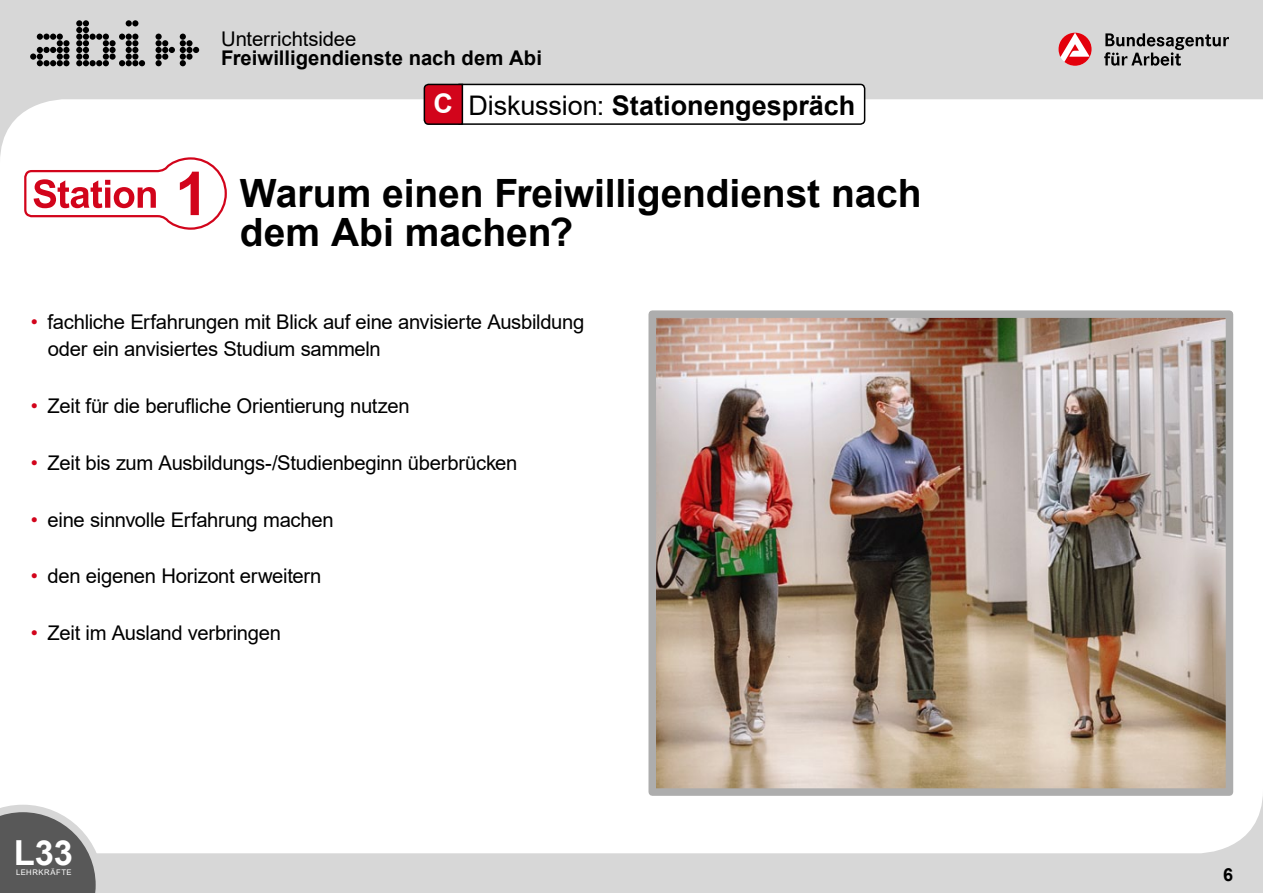
<style>
.page{position:relative;width:1263px;height:893px;background:#d7d7d7}
.page>*{position:absolute;margin:0;border:0;box-sizing:border-box;transform-origin:0 0}
.t1{font:700 39px/39px "Arial";letter-spacing:-.005em;color:#000}
.t2{font:700 34.5px "Arial";color:#fff}
.t3{font:700 27px "Arial";color:#000}
.t4{font:20.25px/27px "Arial";letter-spacing:-.015em;color:#000}
.t5{font:700 20.25px "Arial";color:#000}
.t6{font:700 18px "Arial";color:#000}
.t7{font:7.65px "Arial";letter-spacing:.065em;color:#fff}
.s1{color:#fff}
.s2{font-weight:400}
.s3{font-size:60.45px;color:#d2041b}
.s4{color:#d2041b}
</style>
<div class="page">
<svg style="left:30px;top:34px;width:40px;height:32px"></svg>
<svg style="left:76px;top:20px;width:69px;height:46px"></svg>
<svg style="left:155px;top:34px;width:44px;height:32px"></svg>
<svg style="left:1104px;top:33px;width:125px;height:33px"></svg>
<svg style="left:1058px;top:33px;width:33px;height:33px"></svg>
<div style="left:0;top:99px;width:1263px;height:754px;background:#fff"></div>
<svg style="left:0;top:805px;width:103px;height:88px;background:#808080"></svg>
<svg style="left:423px;top:83px;width:443px;height:43px;background:#e6d7d9"></svg>
<svg style="left:23px;top:156px;width:205px;height:75px;background:#f7d3d7"></svg>
<img style="left:657px;top:319px;width:567px;height:468px">
<div style="left:648px;top:310px;width:585px;height:486px;border:8px solid #adadad"></div>
<p class="t4" style="left:221px;top:25px;width:137px">Unterrichtsidee</p>
<p class="t5" style="left:221px;top:44px;width:322px">Freiwilligendienste nach dem Abi</p>
<h3 class="t3" style="left:434px;top:86px;width:423px"><span class="s1">C</span> <span class="s2">Diskussion:</span> Stationengespräch</h3>
<h1 class="t1" style="left:240px;top:175px;width:683px;text-indent:-65px"><span class="s3">1</span> Warum einen Freiwilligendienst nach dem Abi machen?</h1>
<p class="t4" style="left:48px;top:309px;width:538px;text-indent:-17px"><span class="s4">•</span> fachliche Erfahrungen mit Blick auf eine anvisierte Ausbildung oder ein anvisiertes Studium sammeln</p>
<p class="t4" style="left:31px;top:392px;width:380px"><span class="s4">•</span> Zeit für die berufliche Orientierung nutzen</p>
<p class="t4" style="left:31px;top:449px;width:488px"><span class="s4">•</span> Zeit bis zum Ausbildungs-/Studienbeginn überbrücken</p>
<p class="t4" style="left:31px;top:506px;width:304px"><span class="s4">•</span> eine sinnvolle Erfahrung machen</p>
<p class="t4" style="left:31px;top:563px;width:292px"><span class="s4">•</span> den eigenen Horizont erweitern</p>
<p class="t4" style="left:31px;top:619px;width:252px"><span class="s4">•</span> Zeit im Ausland verbringen</p>
<h2 class="t2" style="left:14px;top:828px;width:61px">L33</h2>
<p class="t7" style="left:16px;top:867px;width:56px">lehrKRÄFTE</p>
<p class="t6" style="left:1223px;top:861px;width:12px">6</p>
</div>
